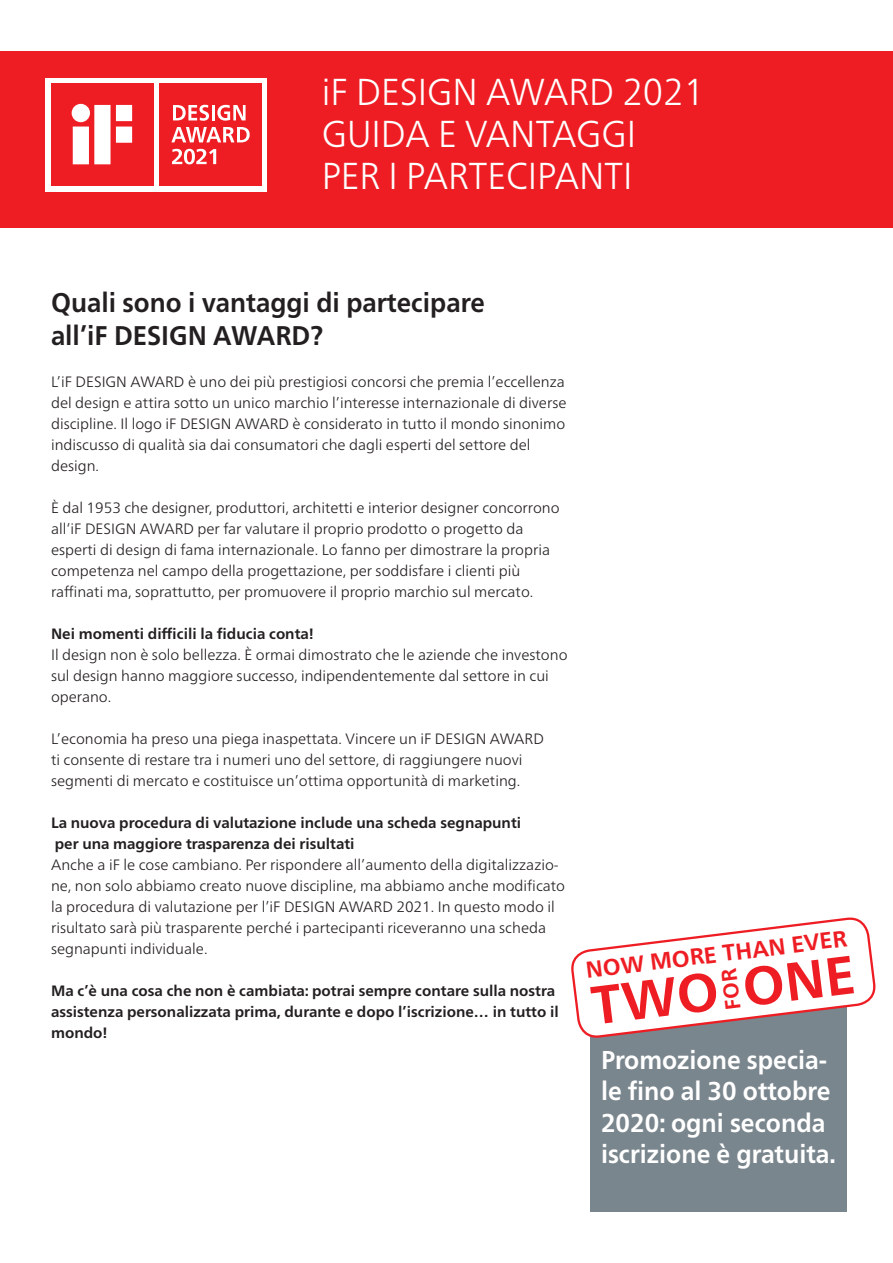
<style>
.page{position:relative;width:893px;height:1263px;background:#fff}
.page>*{position:absolute;margin:0;border:0;box-sizing:border-box;transform-origin:0 0}
.t1{font:700 54px "Frutiger Neue LT Pro";color:#ee1d23}
.t2{font:300 37.5px/42px "Frutiger Neue LT Pro";color:#fff;scale:.95 1}
.t3{font:700 27px/33px "Frutiger Neue LT Pro";color:#231f20;scale:.95 1}
.t4{font:700 25.8px/31.5px "Frutiger Neue LT Pro";color:#fff;scale:.95 1}
.t5{font:700 22.95px "Frutiger Neue LT Pro";color:#ee1d23}
.t6{font:300 15px/21px "Frutiger Neue LT Pro";color:#231f20}
.t7{font:700 15px/21px "Frutiger Neue LT Pro";color:#231f20}
</style>
<div class="page">
<div style="left:0;top:51px;width:893px;height:176px;background:#ee1d23"></div>
<div style="left:46px;top:78px;width:221px;height:113px;background:#fff"></div>
<div style="left:51px;top:83px;width:103px;height:103px;background:#ee1d23"></div>
<svg style="left:72px;top:104px;width:60px;height:60px"></svg>
<div style="left:159px;top:83px;width:103px;height:103px;background:#ee1d23"></div>
<svg style="left:173px;top:105px;width:36px;height:16px"></svg>
<hr style="left:212px;top:105px;width:3px;height:15px;background:#fff">
<svg style="left:217px;top:105px;width:29px;height:16px"></svg>
<svg style="left:171px;top:127px;width:79px;height:15px"></svg>
<svg style="left:172px;top:149px;width:44px;height:15px"></svg>
<div style="left:591px;top:998px;width:256px;height:214px;background:#7a868d"></div>
<svg style="left:571px;top:917px;width:305px;height:122px"></svg>
<h2 class="t2" style="left:322px;top:71px;width:404px">iF DESIGN AWARD 2021<br>GUIDA E VANTAGGI<br>PER I PARTECIPANTI</h2>
<h3 class="t3" style="left:51px;top:286px;width:458px">Quali sono i vantaggi di partecipare all’iF DESIGN AWARD?</h3>
<p class="t6" style="left:51px;top:371px;width:517px">L’iF DESIGN AWARD è uno dei più prestigiosi concorsi che premia l’eccellenza del design e attira sotto un unico marchio l’interesse internazionale di diverse discipline. Il logo iF DESIGN AWARD è considerato in tutto il mondo sinonimo indiscusso di qualità sia dai consumatori che dagli esperti del settore del design.</p>
<p class="t6" style="left:51px;top:497px;width:510px">È dal 1953 che designer, produttori, architetti e interior designer concorrono all‘iF DESIGN AWARD per far valutare il proprio prodotto o progetto da esperti di design di fama internazionale. Lo fanno per dimostrare la propria competenza nel campo della progettazione, per soddisfare i clienti più raffinati ma, soprattutto, per promuovere il proprio marchio sul mercato.</p>
<p class="t7" style="left:51px;top:623px;width:264px">Nei momenti difficili la fiducia conta!</p>
<p class="t6" style="left:51px;top:644px;width:518px">Il design non è solo bellezza. È ormai dimostrato che le aziende che investono sul design hanno maggiore successo, indipendentemente dal settore in cui operano.</p>
<p class="t6" style="left:51px;top:728px;width:494px">L’economia ha preso una piega inaspettata. Vincere un iF DESIGN AWARD ti consente di restare tra i numeri uno del settore, di raggiungere nuovi segmenti di mercato e costituisce un’ottima opportunità di marketing.</p>
<p class="t7" style="left:51px;top:812px;width:472px">La nuova procedura di valutazione include una scheda segnapunti per una maggiore trasparenza dei risultati</p>
<p class="t6" style="left:51px;top:854px;width:516px">Anche a iF le cose cambiano. Per rispondere all’aumento della digitalizzazio&shy;ne, non solo abbiamo creato nuove discipline, ma abbiamo anche modificato la procedura di valutazione per l’iF DESIGN AWARD 2021. In questo modo il risultato sarà più trasparente perché i partecipanti riceveranno una scheda segnapunti individuale.</p>
<p class="t7" style="left:51px;top:980px;width:509px">Ma c’è una cosa che non è cambiata: potrai sempre contare sulla nostra assistenza personalizzata prima, durante e dopo l’iscrizione… in tutto il mondo!</p>
<h3 class="t5" style="left:584px;top:957px;width:264px;rotate:-7deg">NOW MORE THAN EVER</h3>
<h1 class="t1" style="left:588px;top:974px;width:267px;rotate:-7deg">Two ONE</h1>
<h3 class="t4" style="left:601px;top:1044px;width:249px">Promozione specia&shy;le fino al 30 ottobre<br>2020: ogni seconda iscrizione è gratuita.</h3>
</div>
